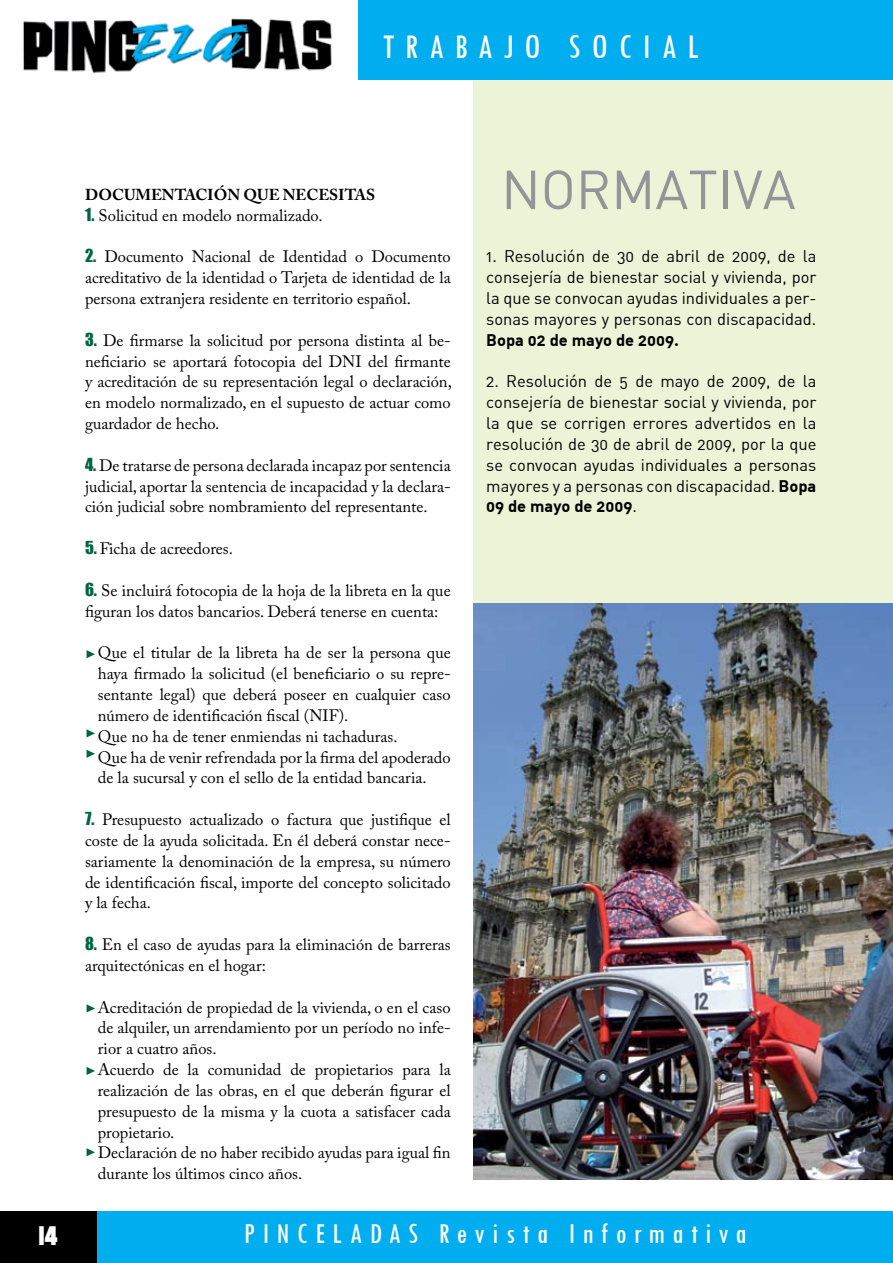
<style>
.page{position:relative;width:893px;height:1263px;background:#fff}
.page>*{position:absolute;margin:0;border:0;box-sizing:border-box;transform-origin:0 0}
.t1{font:54px "DIN Alternate";color:#939598}
.t2{font:700 condensed 37.5px "Utility";color:#fff}
.t3{font:condensed 36px "Tw Cen";letter-spacing:.3em;color:#fff}
.t4{font:condensed 30px "Tw Cen";letter-spacing:.25em;color:#fff}
.t5{font:16.5px/20.9px "Adobe Caslon Pro";color:#000;text-align:justify}
.t6{font:16.5px/20.9px "DIN Alternate";color:#000;text-align:justify}
.t7{font:700 16.5px "DIN Alternate";color:#000}
.t8{font:700 15.75px "Adobe Caslon Pro";color:#000}
.s1{font-family:"Impact";color:#006543}
.s2{font-weight:700}
</style>
<div class="page">
<div style="left:473px;top:54px;width:420px;height:583px;background:#ecf3d7"></div>
<div style="left:359px;top:0;width:534px;height:79px;background:#00aeef"></div>
<img style="left:22px;top:18px;width:310px;height:56px">
<div style="left:96px;top:1212px;width:797px;height:51px;background:#00aeef"></div>
<div style="left:0;top:1212px;width:97px;height:51px;background:#000"></div>
<img style="left:473px;top:604px;width:420px;height:575px">
<svg style="left:87px;top:650px;width:8px;height:8px"></svg>
<svg style="left:87px;top:729px;width:8px;height:8px"></svg>
<svg style="left:87px;top:750px;width:8px;height:8px"></svg>
<svg style="left:87px;top:1004px;width:8px;height:8px"></svg>
<svg style="left:87px;top:1067px;width:8px;height:8px"></svg>
<svg style="left:87px;top:1148px;width:8px;height:8px"></svg>
<h3 class="t3" style="left:383px;top:25px;width:318px">TRABAJO SOCIAL</h3>
<p class="t8" style="left:85px;top:185px;width:292px">DOCUMENTACIÓN QUE NECESITAS</p>
<p class="t5" style="left:85px;top:205px;width:239px"><span class="s1">1.</span> Solicitud en modelo normalizado.</p>
<p class="t5" style="left:85px;top:246px;width:367px"><span class="s1">2.</span> Documento Nacional de Identidad o Documento acreditativo de la identidad o Tarjeta de identidad de la persona extranjera residente en territorio español.</p>
<p class="t5" style="left:85px;top:330px;width:368px"><span class="s1">3.</span> De firmarse la solicitud por persona distinta al be&shy;neficiario se aportará fotocopia del DNI del firmante y acreditación de su representación legal o declaración, en modelo normalizado, en el supuesto de actuar como guardador de hecho.</p>
<p class="t5" style="left:85px;top:455px;width:367px"><span class="s1">4.</span> De tratarse de persona declarada incapaz por sentencia judicial, aportar la sentencia de incapacidad y la declara&shy;ción judicial sobre nombramiento del representante.</p>
<p class="t5" style="left:85px;top:538px;width:149px"><span class="s1">5.</span> Ficha de acreedores.</p>
<p class="t5" style="left:85px;top:580px;width:367px"><span class="s1">6.</span> Se incluirá fotocopia de la hoja de la libreta en la que figuran los datos bancarios. Deberá tenerse en cuenta:</p>
<p class="t5" style="left:98px;top:642px;width:354px;text-align:left">Que el titular de la libreta ha de ser la persona que haya firmado la solicitud (el beneficiario o su repre&shy;sentante legal) que deberá poseer en cualquier caso número de identificación fiscal (NIF).<br>Que no ha de tener enmiendas ni tachaduras.<br>Que ha de venir refrendada por la firma del apoderado de la sucursal y con el sello de la entidad bancaria.</p>
<p class="t5" style="left:85px;top:809px;width:367px"><span class="s1">7.</span> Presupuesto actualizado o factura que justifique el coste de la ayuda solicitada. En él deberá constar nece&shy;sariamente la denominación de la empresa, su número de identificación fiscal, importe del concepto solicitado y la fecha.</p>
<p class="t5" style="left:85px;top:934px;width:367px"><span class="s1">8.</span> En el caso de ayudas para la eliminación de barreras arquitectónicas en el hogar:</p>
<p class="t5" style="left:98px;top:996px;width:354px;text-align:left">Acreditación de propiedad de la vivienda, o en el caso de alquiler, un arrendamiento por un período no infe&shy;rior a cuatro años.<br>Acuerdo de la comunidad de propietarios para la realización de las obras, en el que deberán figurar el presupuesto de la misma y la cuota a satisfacer cada propietario.<br>Declaración de no haber recibido ayudas para igual fin durante los últimos cinco años.</p>
<h1 class="t1" style="left:501px;top:156px;width:296px">Nor mativa</h1>
<p class="t6" style="left:486px;top:246px;width:332px">1. Resolución de 30 de abril de 2009, de la consejería de bienestar social y vivienda, por la que se convocan ayudas individuales a per&shy;sonas mayores y personas con discapacidad.</p>
<p class="t7" style="left:486px;top:329px;width:194px">Bopa 02 de mayo de 2009.</p>
<p class="t6" style="left:486px;top:371px;width:332px">2. Resolución de 5 de mayo de 2009, de la consejería de bienestar social y vivienda, por la que se corrigen errores advertidos en la resolución de 30 de abril de 2009, por la que se convocan ayudas individuales a personas mayores y a personas con discapacidad. <span class="s2">Bopa 09 de mayo de 2009</span>.</p>
<h2 class="t2" style="left:39px;top:1215px;width:21px">14</h2>
<h3 class="t4" style="left:244px;top:1215px;width:49px">PINCE</h3>
<h3 class="t4" style="left:333px;top:1215px;width:415px">LADAS Revista Informativa</h3>
</div>
